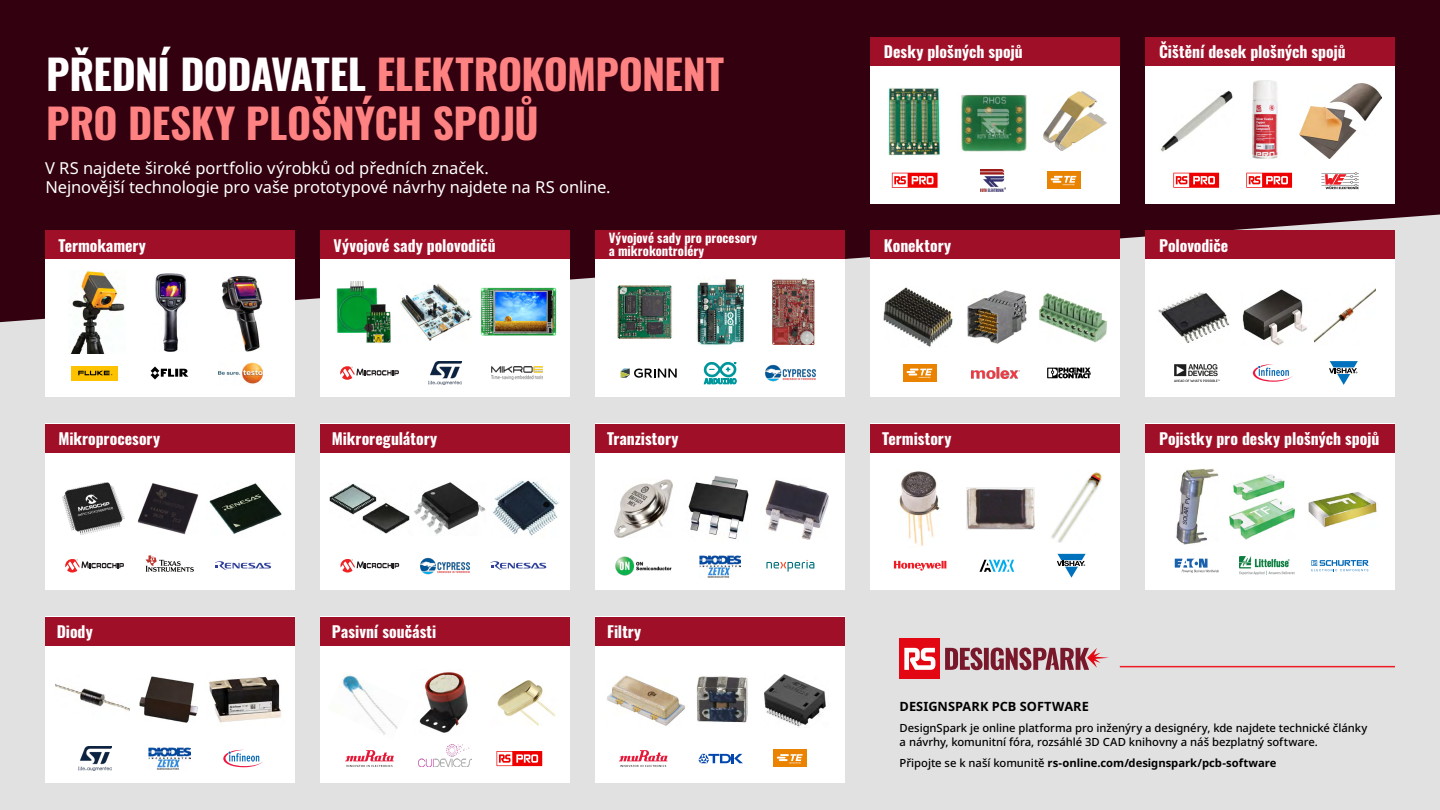
<style>
.page{position:relative;width:1440px;height:810px;background:#e1e1e1}
.page>*{position:absolute;margin:0;border:0;box-sizing:border-box;transform-origin:0 0}
.t1{font:700 41.25px/48.8px "Oswald";letter-spacing:-.01em;color:#ff8282}
.t2{font:16.5px/19.8px "Noto Sans";letter-spacing:-.01em;color:#fff}
.t3{font:700 15.75px "Oswald";color:#fff}
.t4{font:700 12.75px/13.5px "Oswald";color:#fff}
.t5{font:700 12.75px "Noto Sans";letter-spacing:.005em;color:#000}
.t6{font:500 11.25px/13.5px "Noto Sans";letter-spacing:-.005em;color:#000}
.t7{font:700 11.25px "Noto Sans";letter-spacing:-.005em;color:#000}
.s1{color:#fff}
.s2{font-weight:500}
</style>
<div class="page">
<div style="left:0;top:0;width:1440px;height:322px;background:#32000f"></div>
<div style="left:1146px;top:38px;width:249px;height:166px;background:#fff"></div>
<div style="left:870px;top:38px;width:250px;height:166px;background:#fff"></div>
<div style="left:320px;top:617px;width:250px;height:166px;background:#fff"></div>
<svg style="left:497px;top:751px;width:45px;height:15px"></svg>
<svg style="left:892px;top:173px;width:46px;height:15px"></svg>
<svg style="left:1173px;top:173px;width:46px;height:15px"></svg>
<svg style="left:1246px;top:173px;width:46px;height:15px"></svg>
<div style="left:595px;top:617px;width:250px;height:166px;background:#fff"></div>
<div style="left:1146px;top:424px;width:249px;height:166px;background:#fff"></div>
<div style="left:1146px;top:38px;width:249px;height:28px;background:#a00f28"></div>
<div style="left:870px;top:424px;width:250px;height:166px;background:#fff"></div>
<div style="left:870px;top:38px;width:250px;height:28px;background:#a00f28"></div>
<div style="left:595px;top:424px;width:250px;height:166px;background:#fff"></div>
<div style="left:595px;top:617px;width:250px;height:28px;background:#a00f28"></div>
<div style="left:320px;top:424px;width:250px;height:166px;background:#fff"></div>
<div style="left:320px;top:617px;width:250px;height:28px;background:#a00f28"></div>
<div style="left:45px;top:617px;width:249px;height:166px;background:#fff"></div>
<div style="left:1146px;top:424px;width:249px;height:28px;background:#a00f28"></div>
<div style="left:45px;top:424px;width:249px;height:166px;background:#fff"></div>
<div style="left:870px;top:424px;width:250px;height:28px;background:#a00f28"></div>
<div style="left:1146px;top:231px;width:249px;height:166px;background:#fff"></div>
<div style="left:595px;top:424px;width:250px;height:28px;background:#a00f28"></div>
<div style="left:870px;top:231px;width:250px;height:166px;background:#fff"></div>
<div style="left:320px;top:424px;width:250px;height:28px;background:#a00f28"></div>
<div style="left:595px;top:231px;width:250px;height:166px;background:#fff"></div>
<div style="left:45px;top:617px;width:249px;height:28px;background:#a00f28"></div>
<div style="left:320px;top:231px;width:250px;height:166px;background:#fff"></div>
<div style="left:45px;top:424px;width:249px;height:28px;background:#a00f28"></div>
<div style="left:45px;top:231px;width:249px;height:166px;background:#fff"></div>
<div style="left:1146px;top:231px;width:249px;height:28px;background:#a00f28"></div>
<img style="left:961px;top:94px;width:66px;height:58px">
<div style="left:870px;top:231px;width:250px;height:28px;background:#a00f28"></div>
<img style="left:889px;top:88px;width:52px;height:67px">
<div style="left:595px;top:231px;width:250px;height:28px;background:#a00f28"></div>
<div style="left:320px;top:231px;width:250px;height:28px;background:#a00f28"></div>
<div style="left:45px;top:231px;width:249px;height:28px;background:#a00f28"></div>
<img style="left:1252px;top:81px;width:26px;height:78px">
<img style="left:1159px;top:90px;width:74px;height:62px">
<img style="left:1299px;top:84px;width:82px;height:75px">
<svg style="left:979px;top:560px;width:35px;height:12px"></svg>
<svg style="left:704px;top:362px;width:32px;height:22px"></svg>
<svg style="left:1253px;top:364px;width:40px;height:18px"></svg>
<svg style="left:223px;top:750px;width:40px;height:17px"></svg>
<svg style="left:340px;top:366px;width:59px;height:14px"></svg>
<svg style="left:65px;top:559px;width:59px;height:14px"></svg>
<svg style="left:340px;top:559px;width:59px;height:14px"></svg>
<svg style="left:345px;top:750px;width:49px;height:17px"></svg>
<svg style="left:619px;top:750px;width:49px;height:17px"></svg>
<svg style="left:766px;top:560px;width:48px;height:12px"></svg>
<svg style="left:215px;top:561px;width:56px;height:9px"></svg>
<svg style="left:490px;top:561px;width:56px;height:9px"></svg>
<svg style="left:1311px;top:560px;width:58px;height:11px"></svg>
<svg style="left:698px;top:754px;width:45px;height:9px"></svg>
<div style="left:1047px;top:171px;width:34px;height:18px;background:#e98300"></div>
<svg style="left:1051px;top:176px;width:26px;height:10px"></svg>
<div style="left:903px;top:364px;width:34px;height:18px;background:#e98300"></div>
<svg style="left:907px;top:369px;width:25px;height:9px"></svg>
<div style="left:774px;top:750px;width:33px;height:17px;background:#e98300"></div>
<svg style="left:777px;top:754px;width:26px;height:10px"></svg>
<svg style="left:146px;top:555px;width:48px;height:17px"></svg>
<svg style="left:1329px;top:361px;width:29px;height:24px"></svg>
<svg style="left:1057px;top:554px;width:29px;height:24px"></svg>
<svg style="left:1321px;top:172px;width:38px;height:17px"></svg>
<svg style="left:621px;top:368px;width:56px;height:10px"></svg>
<img style="left:981px;top:169px;width:24px;height:22px">
<img style="left:219px;top:362px;width:43px;height:22px">
<div style="left:71px;top:366px;width:47px;height:14px;background:#fdc300"></div>
<svg style="left:78px;top:371px;width:34px;height:4px"></svg>
<svg style="left:151px;top:367px;width:37px;height:12px"></svg>
<img style="left:70px;top:271px;width:55px;height:83px">
<img style="left:222px;top:275px;width:40px;height:77px">
<img style="left:155px;top:273px;width:32px;height:79px">
<img style="left:336px;top:281px;width:41px;height:52px">
<img style="left:364px;top:302px;width:27px;height:41px">
<img style="left:400px;top:283px;width:73px;height:58px">
<img style="left:492px;top:367px;width:51px;height:12px">
<img style="left:428px;top:361px;width:33px;height:24px">
<img style="left:78px;top:747px;width:33px;height:23px">
<img style="left:481px;top:288px;width:76px;height:48px">
<img style="left:765px;top:364px;width:51px;height:18px">
<img style="left:420px;top:557px;width:50px;height:18px">
<img style="left:772px;top:278px;width:43px;height:67px">
<img style="left:617px;top:285px;width:55px;height:53px">
<img style="left:696px;top:279px;width:49px;height:67px">
<img style="left:967px;top:290px;width:60px;height:54px">
<img style="left:883px;top:287px;width:70px;height:60px">
<img style="left:1039px;top:293px;width:68px;height:50px">
<svg style="left:1047px;top:368px;width:44px;height:11px"></svg>
<img style="left:971px;top:367px;width:48px;height:12px">
<img style="left:607px;top:675px;width:78px;height:51px">
<img style="left:697px;top:676px;width:51px;height:47px">
<img style="left:339px;top:674px;width:59px;height:61px">
<img style="left:209px;top:676px;width:72px;height:47px">
<img style="left:56px;top:684px;width:74px;height:27px">
<img style="left:140px;top:676px;width:58px;height:47px">
<img style="left:1309px;top:492px;width:68px;height:36px">
<img style="left:1176px;top:469px;width:42px;height:76px">
<img style="left:1229px;top:474px;width:66px;height:66px">
<img style="left:1158px;top:292px;width:72px;height:51px">
<img style="left:1242px;top:289px;width:65px;height:57px">
<img style="left:1174px;top:364px;width:45px;height:18px">
<img style="left:1315px;top:288px;width:61px;height:54px">
<svg style="left:894px;top:561px;width:52px;height:10px"></svg>
<img style="left:899px;top:471px;width:41px;height:75px">
<img style="left:414px;top:482px;width:72px;height:53px">
<img style="left:137px;top:483px;width:62px;height:51px">
<img style="left:209px;top:483px;width:73px;height:51px">
<img style="left:329px;top:484px;width:80px;height:49px">
<img style="left:62px;top:482px;width:63px;height:52px">
<img style="left:493px;top:480px;width:66px;height:56px">
<img style="left:614px;top:479px;width:58px;height:58px">
<img style="left:765px;top:480px;width:63px;height:59px">
<img style="left:688px;top:476px;width:61px;height:63px">
<img style="left:699px;top:556px;width:42px;height:22px">
<img style="left:149px;top:748px;width:41px;height:22px">
<img style="left:615px;top:556px;width:57px;height:20px">
<img style="left:1051px;top:472px;width:51px;height:71px">
<img style="left:967px;top:487px;width:67px;height:42px">
<svg style="left:1175px;top:559px;width:44px;height:14px"></svg>
<img style="left:1239px;top:557px;width:55px;height:18px">
<img style="left:765px;top:674px;width:61px;height:53px">
<img style="left:1044px;top:91px;width:62px;height:60px">
<img style="left:418px;top:745px;width:54px;height:21px">
<img style="left:419px;top:672px;width:49px;height:61px">
<div style="left:900px;top:639px;width:40px;height:40px;background:#e30613"></div>
<svg style="left:904px;top:648px;width:31px;height:22px"></svg>
<svg style="left:945px;top:648px;width:164px;height:22px"></svg>
<hr style="left:1120px;top:666px;width:275px;height:1px;background:#ed1c24">
<img style="left:497px;top:680px;width:59px;height:45px">
<h1 class="t1" style="left:46px;top:53px;width:680px"><span class="s1">PŘEDNÍ DODAVATEL</span> ELEKTROKOMPONENT<br>PRO DESKY PLOŠNÝCH SPOJŮ</h1>
<p class="t2" style="left:45px;top:158px;width:567px">V RS najdete široké portfolio výrobků od předních značek.<br>Nejnovější technologie pro vaše prototypové návrhy najdete na RS online.</p>
<p class="t3" style="left:884px;top:44px;width:140px">Desky plošných spojů</p>
<p class="t3" style="left:1159px;top:44px;width:188px">Čištění desek plošných spojů</p>
<p class="t3" style="left:59px;top:237px;width:89px">Termokamery</p>
<p class="t3" style="left:334px;top:237px;width:163px">Vývojové sady polovodičů</p>
<p class="t4" style="left:609px;top:231px;width:150px">Vývojové sady pro procesory a mikrokontroléry</p>
<p class="t3" style="left:884px;top:237px;width:69px">Konektory</p>
<p class="t3" style="left:1159px;top:237px;width:71px">Polovodiče</p>
<p class="t3" style="left:59px;top:430px;width:103px">Mikroprocesory</p>
<p class="t3" style="left:57px;top:623px;width:37px">Diody</p>
<p class="t3" style="left:332px;top:430px;width:107px">Mikroregulátory</p>
<p class="t3" style="left:607px;top:430px;width:73px">Tranzistory</p>
<p class="t3" style="left:882px;top:430px;width:71px">Termistory</p>
<p class="t3" style="left:1159px;top:430px;width:222px">Pojistky pro desky plošných spojů</p>
<p class="t3" style="left:332px;top:623px;width:106px">Pasivní součásti</p>
<p class="t3" style="left:607px;top:623px;width:36px">Filtry</p>
<p class="t5" style="left:900px;top:697px;width:191px">DESIGNSPARK PCB SOFTWARE</p>
<p class="t6" style="left:900px;top:722px;width:469px">DesignSpark je online platforma pro inženýry a designéry, kde najdete technické články a návrhy, komunitní fóra, rozsáhlé 3D CAD knihovny a náš bezplatný software.</p>
<p class="t7" style="left:900px;top:755px;width:378px"><span class="s2">Připojte se k naší komunitě</span> rs-online.com/designspark/pcb-software</p>
</div>
